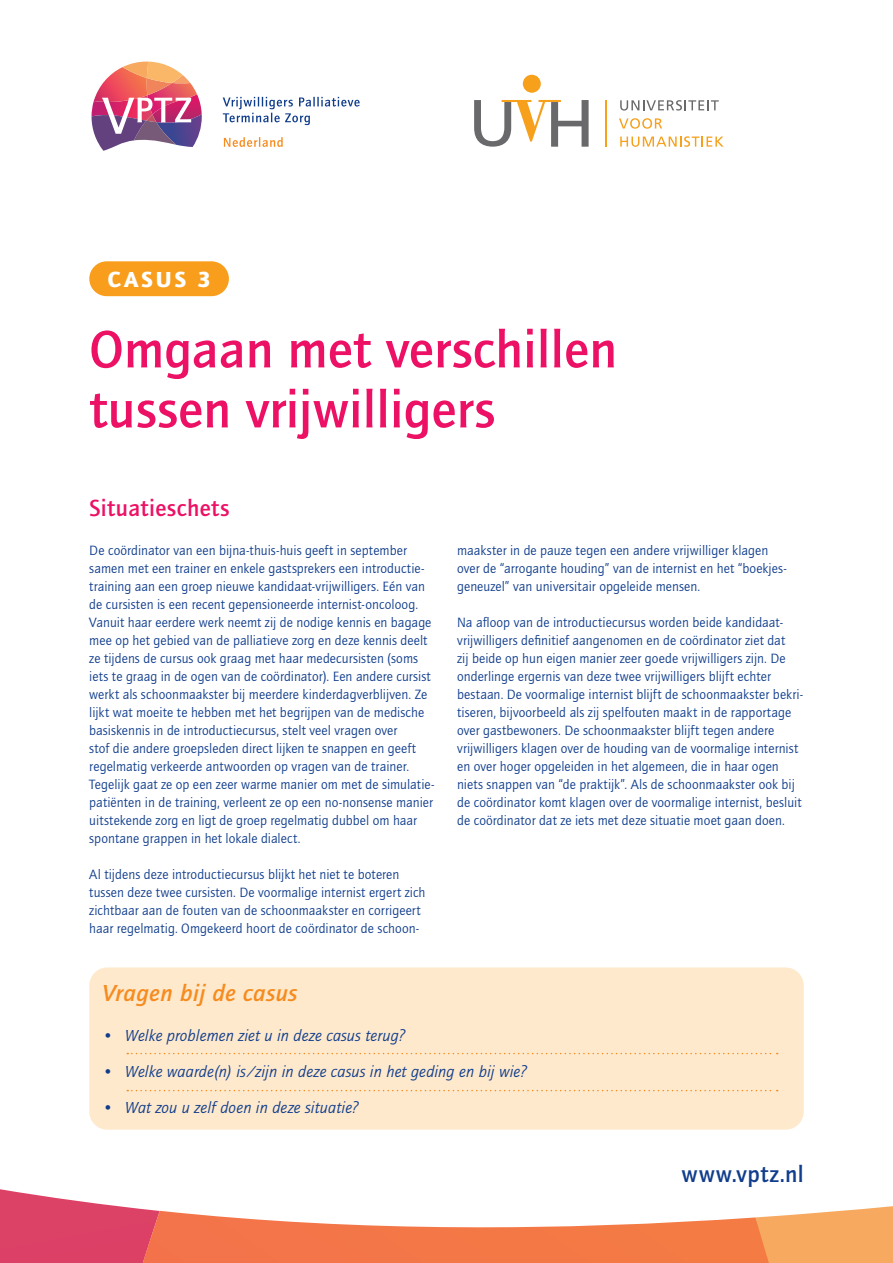
<style>
.page{position:relative;width:893px;height:1263px;background:#fff}
.page>*{position:absolute;margin:0;border:0;box-sizing:border-box;transform-origin:0 0}
.KOP_GROOT{font:500 54px "Quay Sans";letter-spacing:.005em;color:#ec1165}
.TUSSEN_VRAGEN{font:italic 500 24px "Quay Sans";letter-spacing:.02em;color:#f68b1f}
.TUSSENKOP{font:500 24px "Quay Sans";letter-spacing:.02em;color:#ec1165}
.t1{font:500 24px "Quay Sans";letter-spacing:.035em;color:#103d8c}
.CASUS{font:900 22.5px "Quay Sans";letter-spacing:.12em;color:#fff}
.VRAGEN{font:italic 16.5px "Quay Sans";letter-spacing:.005em;color:#103d8c}
.PLAT{font:13.95px/18px "Quay Sans";letter-spacing:.005em;color:#103d8c}
</style>
<div class="page">
<div style="left:89px;top:261px;width:140px;height:35px;background:#f89e1c;border-radius:17px"></div>
<svg style="left:0;top:1189px;width:893px;height:74px"></svg>
<svg style="left:92px;top:62px;width:110px;height:89px"></svg>
<svg style="left:223px;top:97px;width:137px;height:28px"></svg>
<svg style="left:224px;top:137px;width:59px;height:10px"></svg>
<svg style="left:620px;top:100px;width:99px;height:11px"></svg>
<svg style="left:619px;top:118px;width:43px;height:11px"></svg>
<svg style="left:620px;top:136px;width:104px;height:11px"></svg>
<hr style="left:605px;top:100px;width:1px;height:47px;background:#f6a01b">
<svg style="left:523px;top:75px;width:18px;height:18px"></svg>
<svg style="left:474px;top:100px;width:115px;height:47px"></svg>
<div style="left:89px;top:967px;width:715px;height:163px;background:#fee9cc;border-radius:18px"></div>
<svg style="left:127px;top:1053px;width:651px;height:1px"></svg>
<svg style="left:127px;top:1090px;width:651px;height:1px"></svg>
<p class="CASUS" style="left:108px;top:266px;width:104px">CASUS 3</p>
<p class="KOP_GROOT" style="left:89px;top:319px;width:529px">Omgaan met verschillen</p>
<p class="KOP_GROOT" style="left:89px;top:379px;width:407px">tussen vrijwilligers</p>
<p class="TUSSENKOP" style="left:89px;top:495px;width:142px">Situatieschets</p>
<p class="PLAT" style="left:89px;top:542px;width:347px">De coördinator van een bijna-thuis-huis geeft in september samen met een trainer en enkele gastsprekers een introductie&shy;training aan een groep nieuwe kandidaat-vrijwilligers. Eén van de cursisten is een recent gepensioneerde internist-oncoloog.<br>Vanuit haar eerdere werk neemt zij de nodige kennis en bagage mee op het gebied van de palliatieve zorg en deze kennis deelt ze tijdens de cursus ook graag met haar medecursisten (soms iets te graag in de ogen van de coördinator). Een andere cursist werkt als schoonmaakster bij meerdere kinderdagverblijven. Ze lijkt wat moeite te hebben met het begrijpen van de medische basiskennis in de introductiecursus, stelt veel vragen over<br>stof die andere groepsleden direct lijken te snappen en geeft regelmatig verkeerde antwoorden op vragen van de trainer.<br>Tegelijk gaat ze op een zeer warme manier om met de simulatie&shy;patiënten in de training, verleent ze op een no-nonsense manier uitstekende zorg en ligt de groep regelmatig dubbel om haar spontane grappen in het lokale dialect.</p>
<p class="PLAT" style="left:89px;top:866px;width:338px">Al tijdens deze introductiecursus blijkt het niet te boteren tussen deze twee cursisten. De voormalige internist ergert zich zichtbaar aan de fouten van de schoonmaakster en corrigeert haar regelmatig. Omgekeerd hoort de coördinator de schoon-</p>
<p class="PLAT" style="left:457px;top:542px;width:331px">maakster in de pauze tegen een andere vrijwilliger klagen over de “arrogante houding” van de internist en het “boekjes&shy;geneuzel” van universitair opgeleide mensen.</p>
<p class="PLAT" style="left:457px;top:614px;width:348px">Na afloop van de introductiecursus worden beide kandidaat&shy;vrijwilligers definitief aangenomen en de coördinator ziet dat<br>zij beide op hun eigen manier zeer goede vrijwilligers zijn. De onderlinge ergernis van deze twee vrijwilligers blijft echter bestaan. De voormalige internist blijft de schoonmaakster bekri&shy;tiseren, bijvoorbeeld als zij spelfouten maakt in de rapportage over gastbewoners. De schoonmaakster blijft tegen andere vrijwilligers klagen over de houding van de voormalige internist en over hoger opgeleiden in het algemeen, die in haar ogen niets snappen van “de praktijk”. Als de schoonmaakster ook bij de coördinator komt klagen over de voormalige internist, besluit de coördinator dat ze iets met deze situatie moet gaan doen.</p>
<p class="TUSSEN_VRAGEN" style="left:102px;top:979px;width:197px">Vragen bij de casus</p>
<p class="VRAGEN" style="left:102px;top:1027px;width:304px">• Welke problemen ziet u in deze casus terug?</p>
<p class="VRAGEN" style="left:102px;top:1063px;width:426px">• Welke waarde(n) is/zijn in deze casus in het geding en bij wie?</p>
<p class="VRAGEN" style="left:102px;top:1099px;width:258px">• Wat zou u zelf doen in deze situatie?</p>
<h2 class="t1" style="left:681px;top:1161px;width:124px">www.vptz.nl</h2>
</div>
